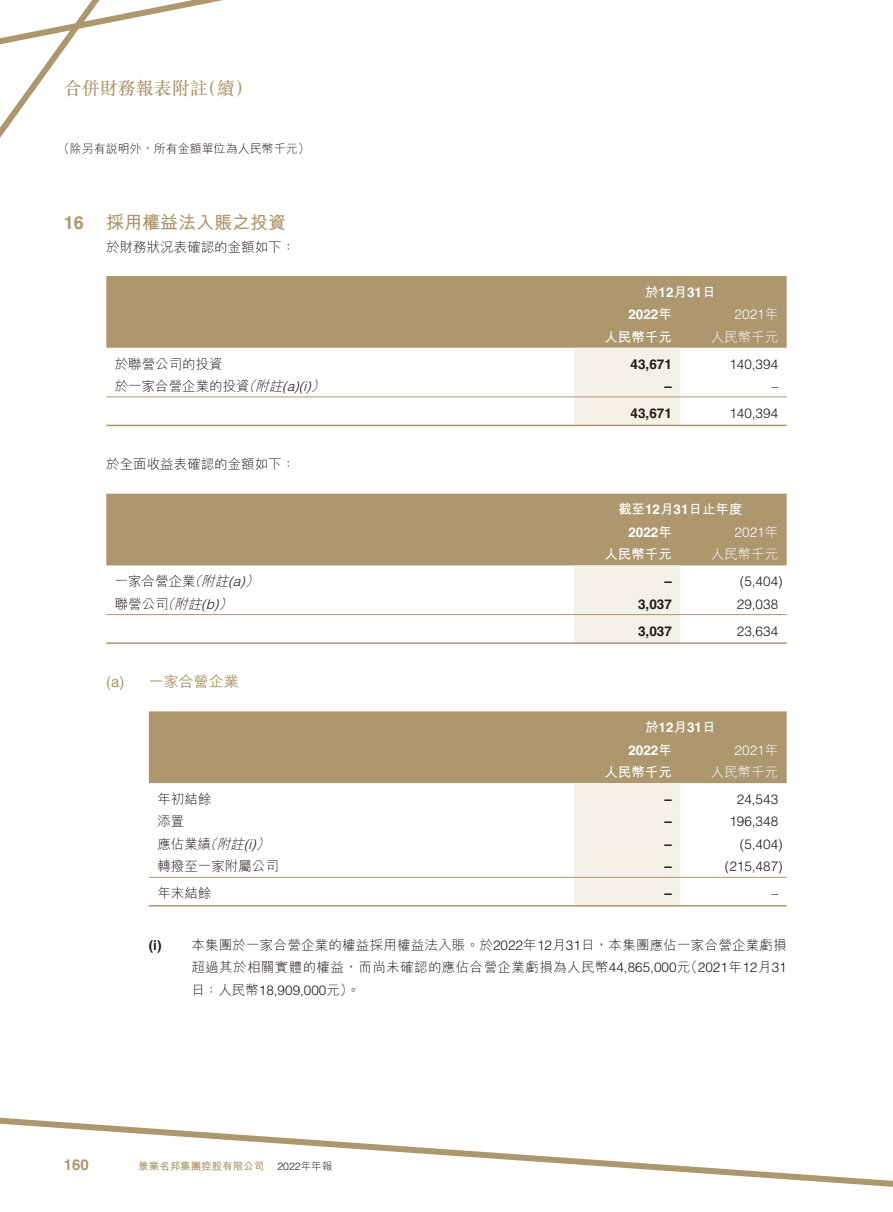
<style>
.page{position:relative;width:893px;height:1212px;background:#fff}
.page>*{position:absolute;margin:0;border:0;box-sizing:border-box;transform-origin:0 0}
.t1{font:500 18px "M Sung HK";color:#ad976e}
.t2{font:700 18px "M Hei HK";color:#ad976e}
.t3{font:700 18px "Helvetica LT Std";color:#ad976e}
.t4{font:500 15px "M Hei HK";color:#ad976e}
.t5{font:700 15px "Helvetica LT Std";color:#ad976e}
.t6{font:300 13.5px/22.5px "M Hei HK";color:#231916;text-align:right}
.t7{font:300 13.5px "Helvetica LT Std";color:#231916}
.t8{font:700 13.5px/22.5px "Helvetica LT Std";color:#fff}
.t9{font:700 13.5px "Helvetica LT Std";color:#231916}
.t10{font:700 13.5px "M Hei HK";color:#fff}
.t11{font:300 13.5px "Helvetica LT Std";color:#fff}
.t12{font:300 13.5px "M Hei HK";color:#fff}
.t13{font:300 12px "M Hei HK";color:#231916}
.t14{font:700 10.5px "M Hei HK";color:#ad976e}
.t15{font:300 10.5px "Helvetica LT Std";color:#231916}
.s1{font-family:"M Hei HK"}
.s2{font-style:italic}
.s3{font-family:"Helvetica LT Std";font-style:italic}
.s4{font-family:"Helvetica LT Std"}
.s5{font-family:"Helvetica LT Std";font-weight:400}
.s6{font-family:"Helvetica LT Std";font-weight:700}
</style>
<div class="page">
<svg style="left:0;top:1117px;width:893px;height:70px"></svg>
<svg style="left:0;top:0;width:223px;height:138px"></svg>
<div style="left:106px;top:276px;width:681px;height:72px;background:#ad976e"></div>
<div style="left:574px;top:348px;width:106px;height:77px;background:#f4f0ea"></div>
<hr style="left:106px;top:396px;width:468px;height:1px;background:#ad976e">
<hr style="left:574px;top:396px;width:106px;height:1px;background:#ad976e">
<hr style="left:680px;top:396px;width:107px;height:1px;background:#ad976e">
<hr style="left:106px;top:425px;width:468px;height:1px;background:#ad976e">
<hr style="left:574px;top:425px;width:106px;height:1px;background:#ad976e">
<hr style="left:680px;top:425px;width:107px;height:1px;background:#ad976e">
<div style="left:106px;top:494px;width:681px;height:71px;background:#ad976e"></div>
<div style="left:574px;top:565px;width:106px;height:77px;background:#f4f0ea"></div>
<hr style="left:106px;top:614px;width:468px;height:1px;background:#ad976e">
<hr style="left:574px;top:614px;width:106px;height:1px;background:#ad976e">
<hr style="left:680px;top:614px;width:107px;height:1px;background:#ad976e">
<hr style="left:106px;top:642px;width:468px;height:2px;background:#ad976e">
<hr style="left:574px;top:642px;width:106px;height:2px;background:#ad976e">
<hr style="left:680px;top:642px;width:107px;height:2px;background:#ad976e">
<div style="left:149px;top:711px;width:638px;height:72px;background:#ad976e"></div>
<div style="left:574px;top:783px;width:106px;height:122px;background:#f4f0ea"></div>
<hr style="left:149px;top:877px;width:425px;height:1px;background:#ad976e">
<hr style="left:574px;top:877px;width:106px;height:1px;background:#ad976e">
<hr style="left:680px;top:877px;width:107px;height:1px;background:#ad976e">
<hr style="left:149px;top:905px;width:425px;height:1px;background:#ad976e">
<hr style="left:574px;top:905px;width:106px;height:1px;background:#ad976e">
<hr style="left:680px;top:905px;width:107px;height:1px;background:#ad976e">
<h1 class="t1" style="left:64px;top:76px;width:190px">合併財務報表附註（續）</h1>
<p class="t13" style="left:58px;top:143px;width:253px">（除另有說明外，所有金額單位為人民幣千元）</p>
<h1 class="t3" style="left:64px;top:211px;width:22px">16</h1>
<h1 class="t2" style="left:106px;top:209px;width:182px">採用權益法入賬之投資</h1>
<p class="t6" style="left:106px;top:235px;width:190px">於財務狀況表確認的金額如下：</p>
<p class="t8" style="left:628px;top:281px;width:89px;text-indent:17px"><span class="s1">於</span>12<span class="s1">月</span>31<span class="s1">日<br></span>2022<span class="s1">年</span></p>
<p class="t11" style="left:735px;top:306px;width:45px">2021<span class="s1">年</span></p>
<p class="t10" style="left:604px;top:327px;width:69px">人民幣千元</p>
<p class="t12" style="left:711px;top:330px;width:69px">人民幣千元</p>
<p class="t6" style="left:115px;top:352px;width:109px">於聯營公司的投資</p>
<p class="t9" style="left:631px;top:356px;width:43px">43,671</p>
<p class="t7" style="left:729px;top:355px;width:50px">140,394</p>
<p class="t6" style="left:115px;top:375px;width:214px">於一家合營企業的投資<span class="s2">（附註</span><span class="s3">(a)(i)</span><span class="s2">）</span></p>
<p class="t9" style="left:664px;top:378px;width:9px">–</p>
<p class="t7" style="left:771px;top:378px;width:8px">–</p>
<p class="t9" style="left:631px;top:405px;width:43px">43,671</p>
<p class="t7" style="left:729px;top:405px;width:50px">140,394</p>
<p class="t6" style="left:106px;top:453px;width:190px">於全面收益表確認的金額如下：</p>
<p class="t10" style="left:618px;top:500px;width:126px">截至<span class="s4">12</span>月<span class="s4">31</span>日止年度</p>
<p class="t8" style="left:628px;top:521px;width:45px">2022<span class="s1">年</span></p>
<p class="t11" style="left:735px;top:524px;width:45px">2021<span class="s1">年</span></p>
<p class="t10" style="left:604px;top:545px;width:69px">人民幣千元</p>
<p class="t12" style="left:711px;top:548px;width:69px">人民幣千元</p>
<p class="t6" style="left:115px;top:570px;width:148px">一家合營企業<span class="s2">（附註</span><span class="s3">(a)</span><span class="s2">）</span></p>
<p class="t9" style="left:664px;top:573px;width:9px">–</p>
<p class="t7" style="left:740px;top:573px;width:44px">(5,404)</p>
<p class="t6" style="left:115px;top:592px;width:122px">聯營公司<span class="s2">（附註</span><span class="s3">(b)</span><span class="s2">）</span></p>
<p class="t9" style="left:638px;top:596px;width:35px">3,037</p>
<p class="t7" style="left:737px;top:595px;width:43px">29,038</p>
<p class="t9" style="left:638px;top:623px;width:35px">3,037</p>
<p class="t7" style="left:737px;top:622px;width:43px">23,634</p>
<p class="t4" style="left:106px;top:670px;width:134px"><span class="s5">(a)</span> 一家合營企業</p>
<p class="t8" style="left:628px;top:716px;width:89px;text-indent:17px"><span class="s1">於</span>12<span class="s1">月</span>31<span class="s1">日<br></span>2022<span class="s1">年</span></p>
<p class="t11" style="left:735px;top:741px;width:45px">2021<span class="s1">年</span></p>
<p class="t10" style="left:604px;top:762px;width:69px">人民幣千元</p>
<p class="t12" style="left:711px;top:765px;width:69px">人民幣千元</p>
<p class="t6" style="left:157px;top:787px;width:55px">年初結餘</p>
<p class="t9" style="left:664px;top:791px;width:9px">–</p>
<p class="t7" style="left:737px;top:791px;width:43px">24,543</p>
<p class="t6" style="left:157px;top:810px;width:28px">添置</p>
<p class="t9" style="left:664px;top:813px;width:9px">–</p>
<p class="t7" style="left:729px;top:813px;width:50px">196,348</p>
<p class="t6" style="left:157px;top:832px;width:117px">應佔業績<span class="s2">（附註</span><span class="s3">(i)</span><span class="s2">）</span></p>
<p class="t9" style="left:664px;top:836px;width:9px">–</p>
<p class="t7" style="left:740px;top:836px;width:44px">(5,404)</p>
<p class="t6" style="left:157px;top:855px;width:123px">轉撥至一家附屬公司</p>
<p class="t9" style="left:664px;top:858px;width:9px">–</p>
<p class="t7" style="left:725px;top:858px;width:59px">(215,487)</p>
<p class="t6" style="left:157px;top:882px;width:55px">年末結餘</p>
<p class="t9" style="left:664px;top:885px;width:9px">–</p>
<p class="t7" style="left:771px;top:885px;width:8px">–</p>
<p class="t6" style="left:149px;top:933px;width:639px"><span class="s6">(i)</span> 本集團於一家合營企業的權益採用權益法入賬。於<span class="s4">2022</span>年<span class="s4">12</span>月<span class="s4">31</span>日，本集團應佔一家合營企業虧損超過其於相關實體的權益，而尚未確認的應佔合營企業虧損為人民幣<span class="s4">44,865,000</span>元（<span class="s4">2021</span>年<span class="s4">12</span>月<span class="s4">31</span></p>
<p class="t7" style="left:191px;top:982px;width:170px"><span class="s1">日：人民幣</span>18,909,000<span class="s1">元）。</span></p>
<p class="t5" style="left:64px;top:1155px;width:27px">160</p>
<p class="t14" style="left:138px;top:1159px;width:128px">景業名邦集團控股有限公司</p>
<p class="t15" style="left:277px;top:1160px;width:56px">2022<span class="s1">年年報</span></p>
</div>
